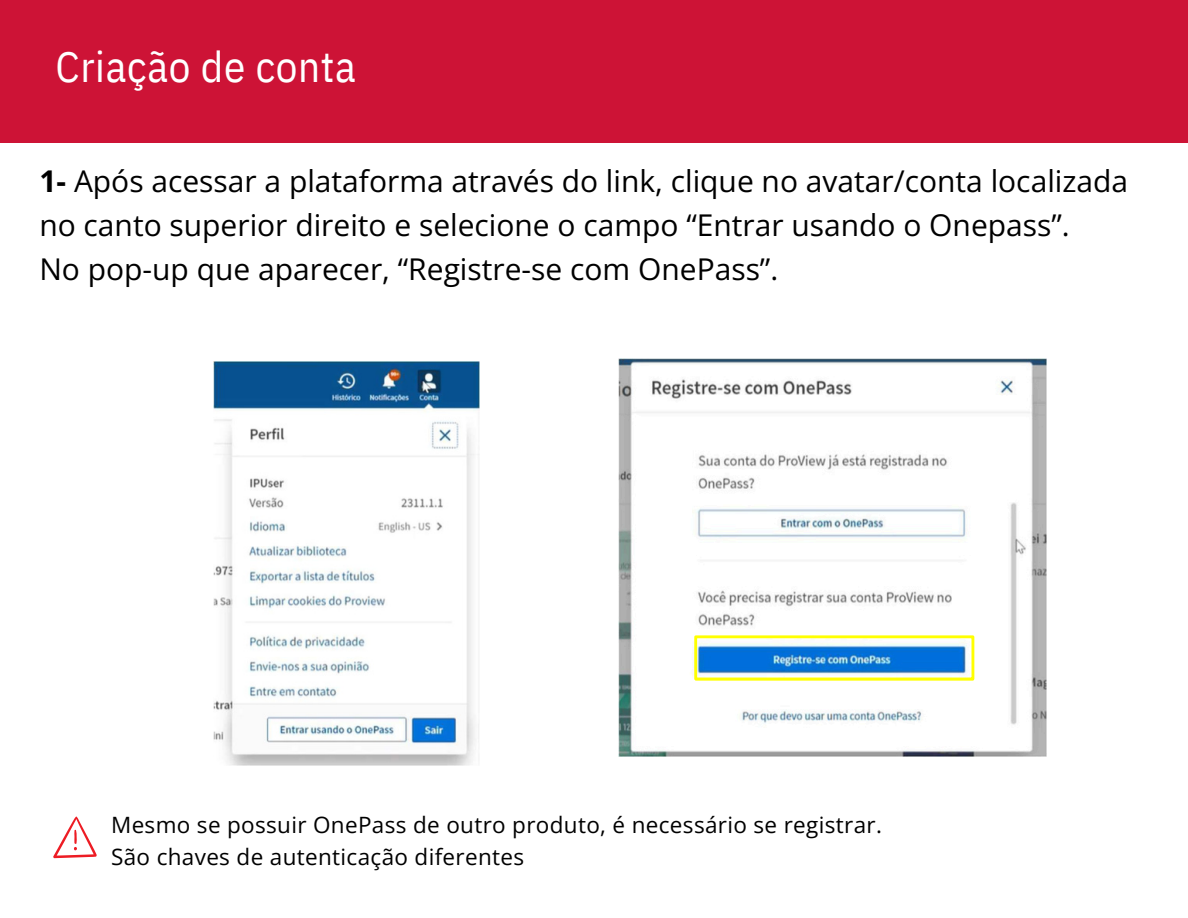
<style>
.page{position:relative;width:1188px;height:918px;background:#fff}
.page>*{position:absolute;margin:0;border:0;box-sizing:border-box;transform-origin:0 0}
.t1{font:43.05px "IBM Plex Sans Cond";letter-spacing:.015em;color:#fff}
.t2{font:30px/43.8px "Open Sans";color:#000}
.t3{font:22.5px/32.7px "Open Sans";letter-spacing:.015em;color:#000}
.s1{font-weight:700}
</style>
<div class="page">
<div style="left:0;top:0;width:1188px;height:143px;background:#cd1336"></div>
<img style="left:214px;top:362px;width:265px;height:404px">
<img style="left:619px;top:359px;width:427px;height:398px">
<div style="left:694px;top:635px;width:280px;height:45px;border:3px solid #ff0"></div>
<svg style="left:53px;top:817px;width:44px;height:41px"></svg>
<p class="t1" style="left:56px;top:38px;width:302px">Criação de conta</p>
<p class="t2" style="left:39px;top:158px;width:1090px"><span class="s1">1-</span> Após acessar a plataforma através do link, clique no avatar/conta localizada no canto superior direito e selecione o campo “Entrar usando o Onepass”.<br>No pop-up que aparecer, “Registre-se com OnePass”.</p>
<p class="t3" style="left:111px;top:808px;width:772px">Mesmo se possuir OnePass de outro produto, é necessário se registrar.<br>São chaves de autenticação diferentes</p>
</div>
